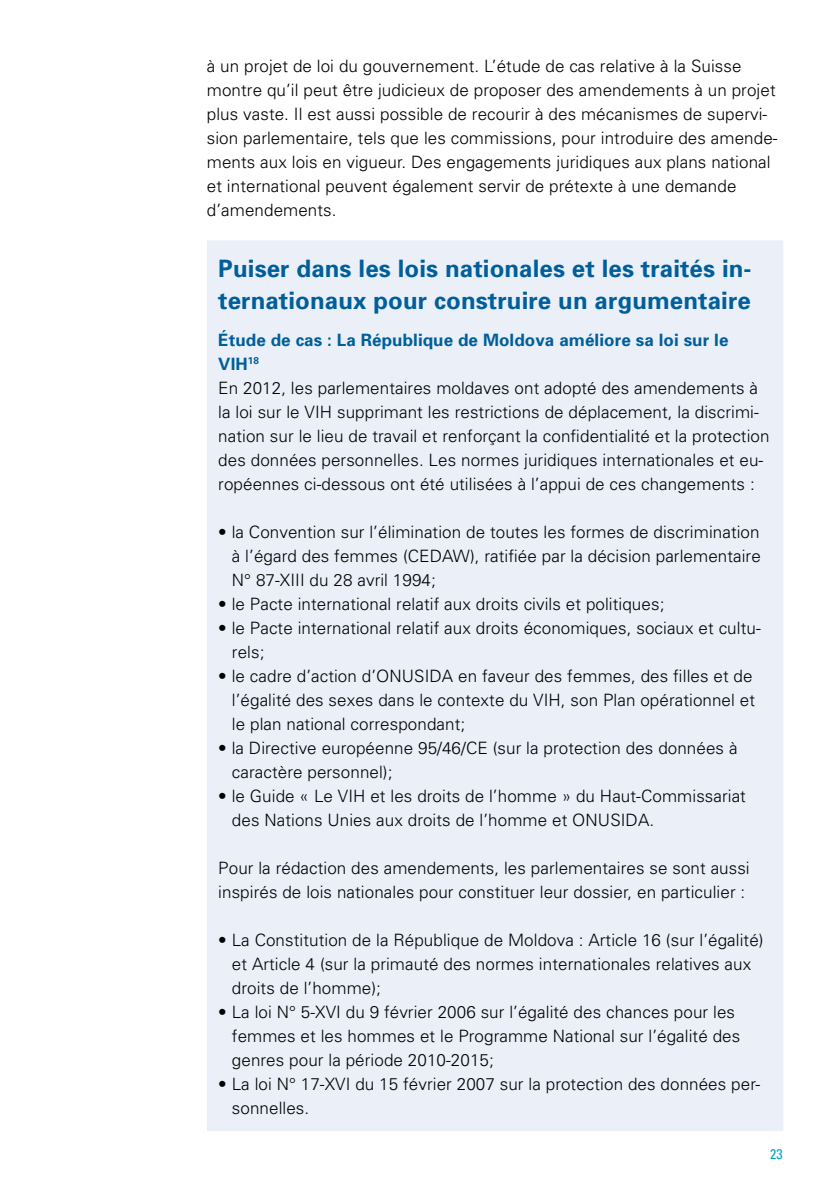
<style>
.page{position:relative;width:840px;height:1191px;background:#fff}
.page>*{position:absolute;margin:0;border:0;box-sizing:border-box;transform-origin:0 0}
.t1{font:700 24px/32px "Univers";letter-spacing:.005em;color:#005f9a}
.t2{font:300 17px/24px "Univers";letter-spacing:.005em;color:#000}
.t3{font:condensed 14px "Univers";color:#00a4b7}
.s1{font-weight:700;color:#005f9a}
</style>
<div class="page">
<div style="left:207px;top:240px;width:575px;height:891px;background:#ebf0f8"></div>
<p class="t2" style="left:207px;top:54px;width:572px">à un projet de loi du gouvernement. L’étude de cas relative à la Suisse montre qu’il peut être judicieux de proposer des amendements à un projet plus vaste. Il est aussi possible de recourir à des mécanismes de supervi&shy;sion parlementaire, tels que les commissions, pour introduire des amende&shy;ments aux lois en vigueur. Des engagements juridiques aux plans national et international peuvent également servir de prétexte à une demande d’amendements.</p>
<h1 class="t1" style="left:218px;top:252px;width:534px">Puiser dans les lois nationales et les traités in&shy;ternationaux pour construire un argumentaire</h1>
<p class="t2" style="left:218px;top:327px;width:552px"><span class="s1">Étude de cas : La République de Moldova améliore sa loi sur le VIH</span><sup>18<br></sup>En 2012, les parlementaires moldaves ont adopté des amendements à la loi sur le VIH supprimant les restrictions de déplacement, la discrimi&shy;nation sur le lieu de travail et renforçant la confidentialité et la protection des données personnelles. Les normes juridiques internationales et eu&shy;ropéennes ci-dessous ont été utilisées à l’appui de ces changements :</p>
<p class="t2" style="left:232px;top:519px;width:530px;text-align:justify;text-indent:-14px">• la Convention sur l’élimination de toutes les formes de discrimination à l’égard des femmes (CEDAW), ratifiée par la décision parlementaire N° 87-XIII du 28 avril 1994;</p>
<p class="t2" style="left:218px;top:591px;width:447px">• le Pacte international relatif aux droits civils et politiques;</p>
<p class="t2" style="left:232px;top:615px;width:530px;text-indent:-14px">• le Pacte international relatif aux droits économiques, sociaux et cultu&shy;rels;</p>
<p class="t2" style="left:232px;top:663px;width:524px;text-indent:-14px">• le cadre d’action d’ONUSIDA en faveur des femmes, des filles et de l’égalité des sexes dans le contexte du VIH, son Plan opérationnel et le plan national correspondant;</p>
<p class="t2" style="left:232px;top:735px;width:507px;text-indent:-14px">• la Directive européenne 95/46/CE (sur la protection des données à caractère personnel);</p>
<p class="t2" style="left:232px;top:783px;width:515px;text-indent:-14px">• le Guide « Le VIH et les droits de l’homme » du Haut-Commissariat des Nations Unies aux droits de l’homme et ONUSIDA.</p>
<p class="t2" style="left:218px;top:855px;width:532px">Pour la rédaction des amendements, les parlementaires se sont aussi inspirés de lois nationales pour constituer leur dossier, en particulier :</p>
<p class="t2" style="left:232px;top:927px;width:533px;text-indent:-14px">• La Constitution de la République de Moldova : Article 16 (sur l’égalité) et Article 4 (sur la primauté des normes internationales relatives aux droits de l’homme);</p>
<p class="t2" style="left:232px;top:999px;width:509px;text-indent:-14px">• La loi N° 5-XVI du 9 février 2006 sur l’égalité des chances pour les femmes et les hommes et le Programme National sur l’égalité des genres pour la période 2010-2015;</p>
<p class="t2" style="left:232px;top:1071px;width:529px;text-indent:-14px">• La loi N° 17-XVI du 15 février 2007 sur la protection des données per&shy;sonnelles.</p>
<p class="t3" style="left:769px;top:1145px;width:14px">23</p>
</div>
